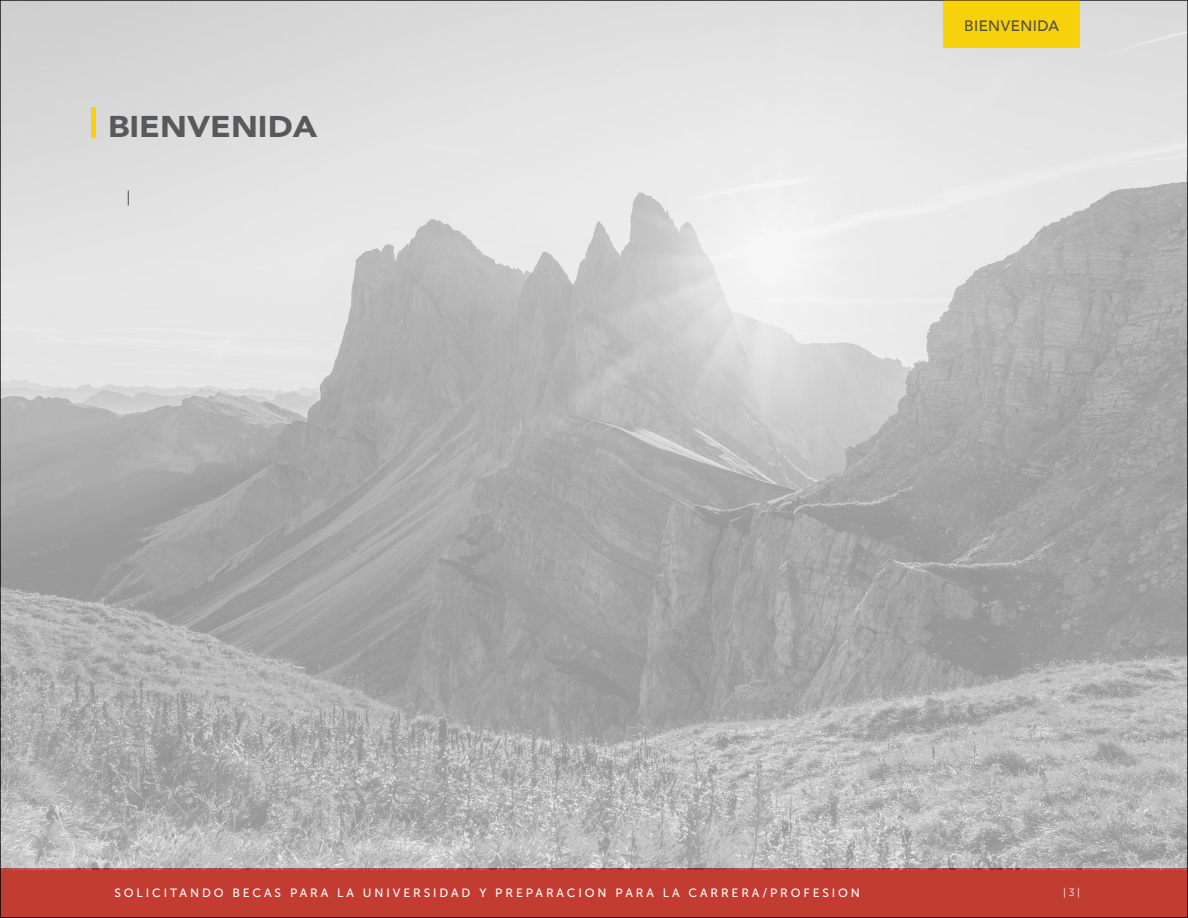
<style>
.page{position:relative;width:1188px;height:918px;background:#c23c32}
.page>*{position:absolute;margin:0;border:0;box-sizing:border-box;transform-origin:0 0}
.t1{font:900 30px "Avenir";color:#58595b;scale:1.1 1}
.t2{font:500 15px "Avenir";letter-spacing:.03em;color:#4d4d4d}
.t3{font:12px "Museo Sans 500";letter-spacing:.24em;color:#fff}
.t4{font:10.5px "Museo Sans 300";color:#fff}
</style>
<div class="page">
<img style="left:2px;top:2px;width:1184px;height:867px">
<hr style="left:92px;top:107px;width:4px;height:31px;background:#f8d10d">
<svg style="left:128px;top:190px;width:1px;height:16px"></svg>
<div style="left:943px;top:0;width:137px;height:48px;background:#f8d10d"></div>
<p class="t1" style="left:108px;top:101px;width:192px">BIENVENIDA</p>
<p class="t2" style="left:964px;top:13px;width:96px">BIENVENIDA</p>
<p class="t3" style="left:114px;top:886px;width:747px">SOLICITANDO BECAS PARA LA UNIVERSIDAD Y PREPARACION PARA LA CARRERA/PROFESION</p>
<p class="t4" style="left:1063px;top:887px;width:18px">|3|</p>
</div>
